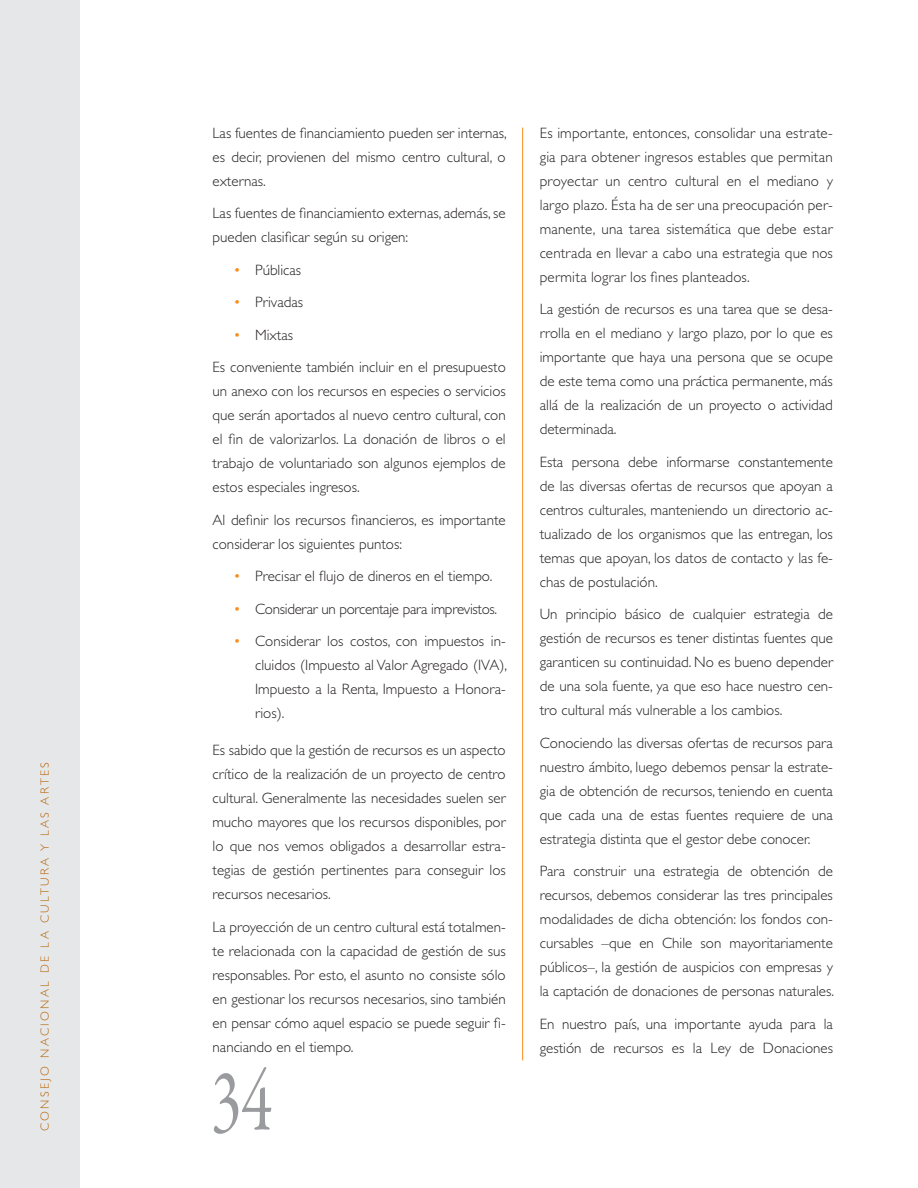
<style>
.page{position:relative;width:918px;height:1188px;background:#fff}
.page>*{position:absolute;margin:0;border:0;box-sizing:border-box;transform-origin:0 0}
.t1{font:89.1px "Garamond Premr Pro";color:#999b9e;scale:.7 1}
.t2{font:300 15px/24px "Gill Sans Std";color:#231f20;text-align:justify}
.t3{font:300 15px "Gill Sans Std";letter-spacing:-.02em;color:#231f20}
.t4{font:300 12px "Gill Sans Std";letter-spacing:.2em;color:#b76911}
.s1{color:#f68e1e}
</style>
<div class="page">
<div style="left:0;top:0;width:80px;height:1188px;background:#e6e7e9"></div>
<hr style="left:522px;top:128px;width:1px;height:932px;background:#f68e1e">
<p class="t4" style="left:38px;top:1131px;width:371px;rotate:-90deg">CONSEJO NACIONAL DE LA CULTURA Y LAS ARTES</p>
<p class="t2" style="left:213px;top:121px;width:296px">Las fuentes de financiamiento pueden ser internas, es decir, provienen del mismo centro cultural, o externas.</p>
<p class="t2" style="left:213px;top:201px;width:295px">Las fuentes de financiamiento externas, además, se pueden clasificar según su origen:</p>
<p class="t2" style="left:234px;top:258px;width:69px"><span class="s1">•</span> Públicas</p>
<p class="t2" style="left:234px;top:290px;width:71px"><span class="s1">•</span> Privadas</p>
<p class="t2" style="left:213px;top:319px;width:295px;line-height:32.5px;text-indent:21px"><span class="s1">•</span> Mixtas<br>Es conveniente también incluir en el presupuesto</p>
<p class="t2" style="left:213px;top:379px;width:295px">un anexo con los recursos en especies o servicios que serán aportados al nuevo centro cultural, con el fin de valorizarlos. La donación de libros o el trabajo de voluntariado son algunos ejemplos de estos especiales ingresos.</p>
<p class="t2" style="left:213px;top:508px;width:295px">Al definir los recursos financieros, es importante considerar los siguientes puntos:</p>
<p class="t2" style="left:234px;top:564px;width:260px"><span class="s1">•</span> Precisar el flujo de dineros en el tiempo.</p>
<p class="t3" style="left:234px;top:600px;width:265px"><span class="s1">•</span> Considerar un porcentaje para imprevistos.</p>
<p class="t2" style="left:255px;top:629px;width:253px;text-indent:-22px"><span class="s1">•</span> Considerar los costos, con impuestos in&shy;cluidos (Impuesto al Valor Agregado (IVA), Impuesto a la Renta, Impuesto a Honora&shy;rios).</p>
<p class="t2" style="left:213px;top:738px;width:295px">Es sabido que la gestión de recursos es un aspecto crítico de la realización de un proyecto de centro cultural. Generalmente las necesidades suelen ser mucho mayores que los recursos disponibles, por lo que nos vemos obligados a desarrollar estra&shy;tegias de gestión pertinentes para conseguir los recursos necesarios.</p>
<p class="t2" style="left:213px;top:915px;width:295px">La proyección de un centro cultural está totalmen&shy;te relacionada con la capacidad de gestión de sus responsables. Por esto, el asunto no consiste sólo en gestionar los recursos necesarios, sino también en pensar cómo aquel espacio se puede seguir fi&shy;nanciando en el tiempo.</p>
<h1 class="t1" style="left:211px;top:1048px;width:88px">34</h1>
<p class="t2" style="left:540px;top:121px;width:295px">Es importante, entonces, consolidar una estrate&shy;gia para obtener ingresos estables que permitan proyectar un centro cultural en el mediano y largo plazo. Ésta ha de ser una preocupación per&shy;manente, una tarea sistemática que debe estar centrada en llevar a cabo una estrategia que nos permita lograr los fines planteados.</p>
<p class="t2" style="left:540px;top:297px;width:295px">La gestión de recursos es una tarea que se desa&shy;rrolla en el mediano y largo plazo, por lo que es importante que haya una persona que se ocupe de este tema como una práctica permanente, más allá de la realización de un proyecto o actividad determinada.</p>
<p class="t2" style="left:540px;top:450px;width:295px">Esta persona debe informarse constantemente de las diversas ofertas de recursos que apoyan a centros culturales, manteniendo un directorio ac&shy;tualizado de los organismos que las entregan, los temas que apoyan, los datos de contacto y las fe&shy;chas de postulación.</p>
<p class="t2" style="left:540px;top:602px;width:295px">Un principio básico de cualquier estrategia de gestión de recursos es tener distintas fuentes que garanticen su continuidad. No es bueno depender de una sola fuente, ya que eso hace nuestro cen&shy;tro cultural más vulnerable a los cambios.</p>
<p class="t2" style="left:540px;top:731px;width:295px">Conociendo las diversas ofertas de recursos para nuestro ámbito, luego debemos pensar la estrate&shy;gia de obtención de recursos, teniendo en cuenta que cada una de estas fuentes requiere de una estrategia distinta que el gestor debe conocer.</p>
<p class="t2" style="left:540px;top:859px;width:296px">Para construir una estrategia de obtención de recursos, debemos considerar las tres principales modalidades de dicha obtención: los fondos con&shy;cursables –que en Chile son mayoritariamente públicos–, la gestión de auspicios con empresas y la captación de donaciones de personas naturales.</p>
<p class="t2" style="left:540px;top:1012px;width:295px">En nuestro país, una importante ayuda para la gestión de recursos es la Ley de Donaciones</p>
</div>
